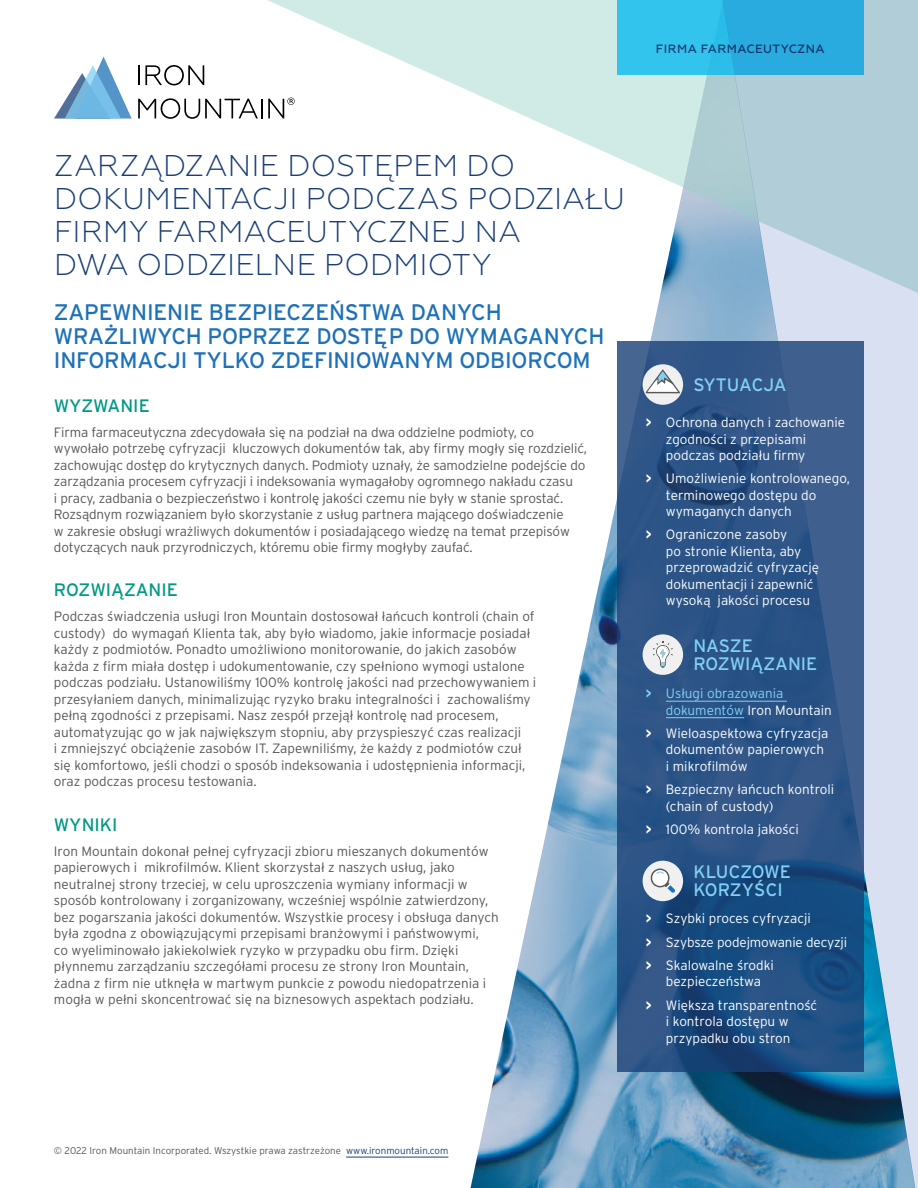
<style>
.page{position:relative;width:918px;height:1188px;background:#fff}
.page>*{position:absolute;margin:0;border:0;box-sizing:border-box;transform-origin:0 0}
.t1{font:300 30px/33px "Geometria";letter-spacing:.01em;color:#193f76}
.t2{font:22.5px/24px "Interstate";letter-spacing:-.01em;color:#1d71b8}
.t3{font:18px/18px "Interstate";color:#83d0f5}
.t4{font:18px "Interstate";color:#009982}
.t5{font:18px "Interstate";letter-spacing:-.02em;color:#83d0f5}
.t6{font:300 13.5px/16.5px "Interstate";letter-spacing:-.005em;color:#575756}
.t7{font:300 13.5px/16.5px "Interstate";color:#fff}
.t8{font:300 13.5px/16.5px "Interstate";color:#83d0f5}
.t9{font:500 12px "Geometria";letter-spacing:.04em;color:#193f76}
.t10{font:300 9.75px "Interstate";color:#575756}
.s1{font-weight:700}
.s2{color:#fff}
.s3{color:#193f76}
</style>
<div class="page">
<img style="left:471px;top:299px;width:249px;height:889px">
<svg style="left:54px;top:57px;width:78px;height:62px"></svg>
<hr style="left:138px;top:65px;width:2px;height:20px;background:#000">
<svg style="left:145px;top:65px;width:59px;height:20px"></svg>
<svg style="left:138px;top:98px;width:101px;height:21px"></svg>
<svg style="left:239px;top:0;width:481px;height:299px"></svg>
<div style="left:617px;top:0;width:247px;height:75px;background:#32c4ed"></div>
<svg style="left:720px;top:0;width:198px;height:1188px;background:#97bdd4"></svg>
<svg style="left:617px;top:341px;width:247px;height:730px;background:#2b5385"></svg>
<div style="left:643px;top:861px;width:40px;height:40px;background:#f0f0f1;border-radius:50%"></div>
<svg style="left:650px;top:869px;width:25px;height:24px"></svg>
<div style="left:643px;top:634px;width:40px;height:41px;background:#f0f0f1;border-radius:50%"></div>
<svg style="left:653px;top:641px;width:20px;height:27px"></svg>
<svg style="left:643px;top:364px;width:40px;height:41px"></svg>
<svg style="left:646px;top:369px;width:34px;height:24px"></svg>
<hr style="left:346px;top:1157px;width:102px;height:1px;background:#193f76">
<hr style="left:666px;top:701px;width:121px;height:1px;background:#83d0f5">
<hr style="left:666px;top:717px;width:78px;height:1px;background:#83d0f5">
<p class="t9" style="left:656px;top:42px;width:170px">FIRMA FARMACEUTYCZNA</p>
<h1 class="t1" style="left:54px;top:149px;width:572px">ZARZĄDZANIE DOSTĘPEM DO<br>DOKUMENTACJI PODCZAS PODZIAŁU<br>FIRMY FARMACEUTYCZNEJ NA<br>DWA ODDZIELNE PODMIOTY</h1>
<h2 class="t2" style="left:54px;top:299px;width:552px">ZAPEWNIENIE BEZPIECZEŃSTWA DANYCH<br>WRAŻLIWYCH POPRZEZ DOSTĘP DO WYMAGANYCH<br>INFORMACJI TYLKO ZDEFINIOWANYM ODBIORCOM</h2>
<h3 class="t4" style="left:54px;top:394px;width:97px">WYZWANIE</h3>
<p class="t6" style="left:54px;top:423px;width:535px">Firma farmaceutyczna zdecydowała się na podział na dwa oddzielne podmioty, co wywołało potrzebę cyfryzacji kluczowych dokumentów tak, aby firmy mogły się rozdzielić, zachowując dostęp do krytycznych danych. Podmioty uznały, że samodzielne podejście do zarządzania procesem cyfryzacji i indeksowania wymagałoby ogromnego nakładu czasu<br>i pracy, zadbania o bezpieczeństwo i kontrolę jakości czemu nie były w stanie sprostać.<br>Rozsądnym rozwiązaniem było skorzystanie z usług partnera mającego doświadczenie<br>w zakresie obsługi wrażliwych dokumentów i posiadającego wiedzę na temat przepisów dotyczących nauk przyrodniczych, któremu obie firmy mogłyby zaufać.</p>
<h3 class="t4" style="left:54px;top:579px;width:125px">ROZWIĄZANIE</h3>
<p class="t6" style="left:54px;top:608px;width:484px">Podczas świadczenia usługi Iron Mountain dostosował łańcuch kontroli (chain of custody) do wymagań Klienta tak, aby było wiadomo, jakie informacje posiadał każdy z podmiotów. Ponadto umożliwiono monitorowanie, do jakich zasobów każda z firm miała dostęp i udokumentowanie, czy spełniono wymogi ustalone podczas podziału. Ustanowiliśmy 100% kontrolę jakości nad przechowywaniem i przesyłaniem danych, minimalizując ryzyko braku integralności i zachowaliśmy pełną zgodności z przepisami. Nasz zespół przejął kontrolę nad procesem, automatyzując go w jak największym stopniu, aby przyspieszyć czas realizacji<br>i zmniejszyć obciążenie zasobów IT. Zapewniliśmy, że każdy z podmiotów czuł się komfortowo, jeśli chodzi o sposób indeksowania i udostępnienia informacji, oraz podczas procesu testowania.</p>
<h3 class="t4" style="left:54px;top:813px;width:65px">WYNIKI</h3>
<p class="t6" style="left:54px;top:842px;width:446px">Iron Mountain dokonał pełnej cyfryzacji zbioru mieszanych dokumentów papierowych i mikrofilmów. Klient skorzystał z naszych usług, jako neutralnej strony trzeciej, w celu uproszczenia wymiany informacji w sposób kontrolowany i zorganizowany, wcześniej wspólnie zatwierdzony, bez pogarszania jakości dokumentów. Wszystkie procesy i obsługa danych była zgodna z obowiązującymi przepisami branżowymi i państwowymi,<br>co wyeliminowało jakiekolwiek ryzyko w przypadku obu firm. Dzięki płynnemu zarządzaniu szczegółami procesu ze strony Iron Mountain, żadna z firm nie utknęła w martwym punkcie z powodu niedopatrzenia i mogła w pełni skoncentrować się na biznesowych aspektach podziału.</p>
<h3 class="t5" style="left:693px;top:373px;width:95px">SYTUACJA</h3>
<p class="t7" style="left:666px;top:414px;width:181px;text-indent:-20px"><span class="s1">&gt;</span> Ochrona danych i zachowanie zgodności z przepisami podczas podziału firmy</p>
<p class="t7" style="left:666px;top:470px;width:186px;text-indent:-20px"><span class="s1">&gt;</span> Umożliwienie kontrolowanego, terminowego dostępu do wymaganych danych</p>
<p class="t7" style="left:666px;top:526px;width:155px;text-indent:-20px"><span class="s1">&gt;</span> Ograniczone zasoby<br>po stronie Klienta, aby przeprowadzić cyfryzację dokumentacji i zapewnić wysoką jakości procesu</p>
<h3 class="t3" style="left:693px;top:636px;width:125px">NASZE<br>ROZWIĄZANIE</h3>
<p class="t8" style="left:666px;top:685px;width:167px;text-indent:-20px"><span class="s1">&gt;</span> Usługi obrazowania dokumentów <span class="s2">Iron Mountain</span></p>
<p class="t7" style="left:666px;top:725px;width:164px;text-indent:-20px"><span class="s1">&gt;</span> Wieloaspektowa cyfryzacja dokumentów papierowych i mikrofilmów</p>
<p class="t7" style="left:666px;top:781px;width:170px;text-indent:-20px"><span class="s1">&gt;</span> Bezpieczny łańcuch kontroli (chain of custody)</p>
<p class="t7" style="left:646px;top:821px;width:155px"><span class="s1">&gt;</span> 100% kontrola jakości</p>
<h3 class="t3" style="left:693px;top:863px;width:99px">KLUCZOWE<br>KORZYŚCI</h3>
<p class="t7" style="left:646px;top:907px;width:203px;line-height:23.2px"><span class="s1">&gt;</span> Szybki proces cyfryzacji<br><span class="s1">&gt;</span> Szybsze podejmowanie decyzji <span class="s1">&gt;</span> Skalowalne środki</p>
<p class="t7" style="left:646px;top:970px;width:173px;line-height:23.2px;text-indent:20px">bezpieczeństwa<br><span class="s1">&gt;</span> Większa transparentność</p>
<p class="t7" style="left:666px;top:1013px;width:126px">i kontrola dostępu w przypadku obu stron</p>
<p class="t10" style="left:54px;top:1145px;width:396px">© 2022 Iron Mountain Incorporated. Wszystkie prawa zastrzeżone <span class="s3">www.ironmountain.com</span></p>
</div>
